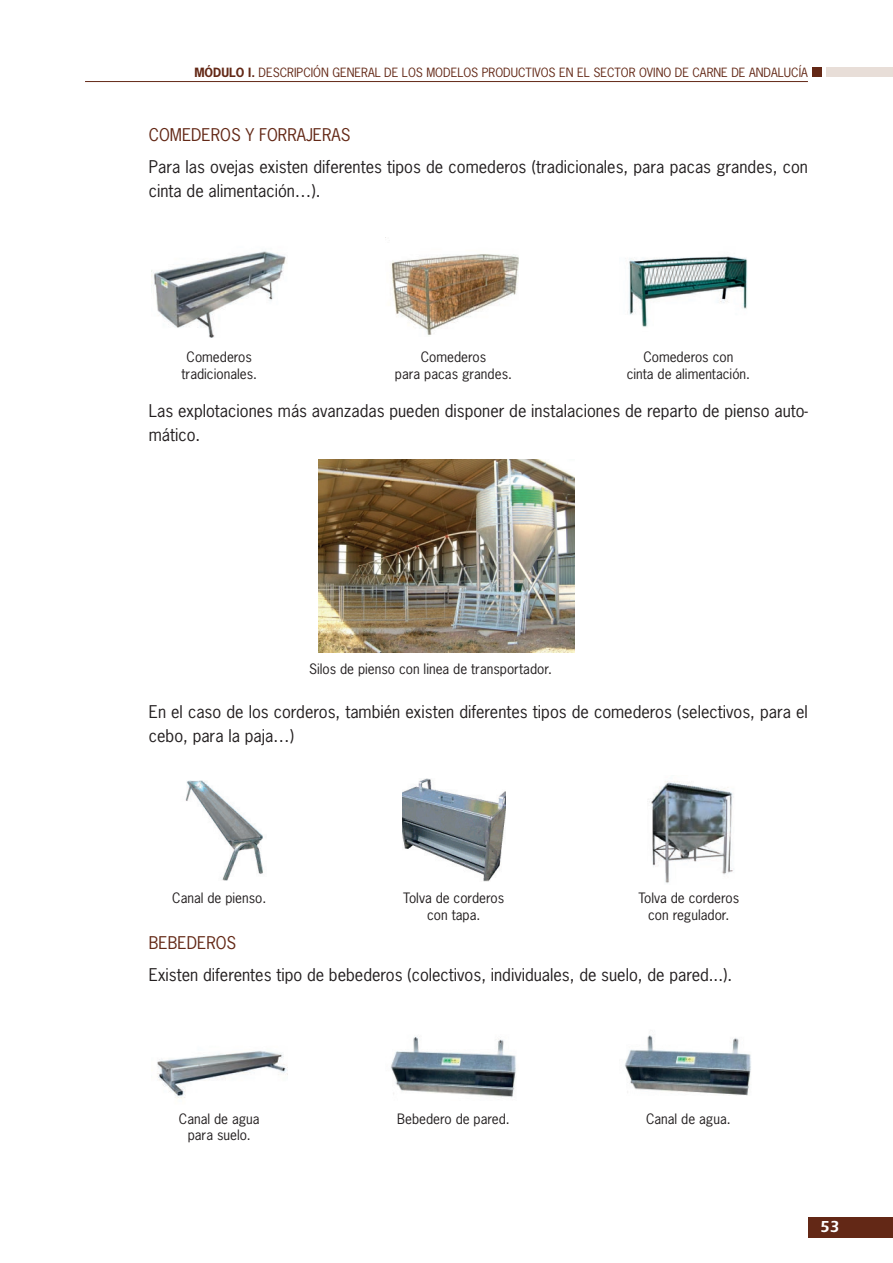
<style>
.page{position:relative;width:893px;height:1263px;background:#fff}
.page>*{position:absolute;margin:0;border:0;box-sizing:border-box;transform-origin:0 0}
.t1{font:16.5px/24px "News Gothic";color:#231f20}
.t2{font:16.5px "News Gothic";color:#632816}
.t3{font:600 16.5px "ITC Eras Std";color:#fff;scale:.91 1}
.t4{font:13.5px/16.5px "News Gothic";color:#231f20;text-align:center}
.t5{font:12px "News Gothic";color:#632816}
.s1{font-weight:700}
</style>
<div class="page">
<div style="left:808px;top:1216px;width:85px;height:21px;background:#632816"></div>
<hr style="left:85px;top:81px;width:723px;height:1px;background:#632816">
<div style="left:826px;top:67px;width:67px;height:10px;background:#e8ded8"></div>
<div style="left:812px;top:67px;width:10px;height:10px;background:#632816"></div>
<img style="left:151px;top:251px;width:135px;height:87px">
<img style="left:390px;top:254px;width:128px;height:82px">
<img style="left:628px;top:256px;width:119px;height:71px">
<img style="left:185px;top:781px;width:78px;height:99px">
<img style="left:402px;top:778px;width:104px;height:103px">
<img style="left:649px;top:781px;width:85px;height:103px">
<img style="left:157px;top:1051px;width:130px;height:48px">
<img style="left:391px;top:1037px;width:125px;height:61px">
<img style="left:624px;top:1035px;width:127px;height:61px">
<img style="left:318px;top:460px;width:257px;height:192px">
<p class="t5" style="left:194px;top:64px;width:615px"><span class="s1">MÓDULO I.</span> DESCRIPCIÓN GENERAL DE LOS MODELOS PRODUCTIVOS EN EL SECTOR OVINO DE CARNE DE ANDALUCÍA</p>
<p class="t2" style="left:149px;top:124px;width:203px">COMEDEROS Y FORRAJERAS</p>
<p class="t1" style="left:149px;top:155px;width:661px">Para las ovejas existen diferentes tipos de comederos (tradicionales, para pacas grandes, con cinta de alimentación…).</p>
<p class="t4" style="left:182px;top:349px;width:77px">Comederos tradicionales.</p>
<p class="t4" style="left:395px;top:349px;width:119px">Comederos<br>para pacas grandes.</p>
<p class="t4" style="left:627px;top:349px;width:125px">Comederos con<br>cinta de alimentación.</p>
<p class="t1" style="left:149px;top:398px;width:661px">Las explotaciones más avanzadas pueden disponer de instalaciones de reparto de pienso auto&shy;mático.</p>
<p class="t4" style="left:309px;top:661px;width:244px">Silos de pienso con linea de transportador.</p>
<p class="t1" style="left:149px;top:700px;width:661px">En el caso de los corderos, también existen diferentes tipos de comederos (selectivos, para el cebo, para la paja…)</p>
<p class="t4" style="left:172px;top:890px;width:96px">Canal de pienso.</p>
<p class="t4" style="left:403px;top:890px;width:102px">Tolva de corderos con tapa.</p>
<p class="t4" style="left:638px;top:890px;width:102px">Tolva de corderos con regulador.</p>
<p class="t2" style="left:149px;top:932px;width:89px">BEBEDEROS</p>
<p class="t1" style="left:149px;top:963px;width:585px">Existen diferentes tipo de bebederos (colectivos, individuales, de suelo, de pared...).</p>
<p class="t4" style="left:179px;top:1110px;width:82px">Canal de agua para suelo.</p>
<p class="t4" style="left:397px;top:1110px;width:114px">Bebedero de pared.</p>
<p class="t4" style="left:646px;top:1110px;width:86px">Canal de agua.</p>
<p class="t3" style="left:820px;top:1217px;width:22px">53</p>
</div>
